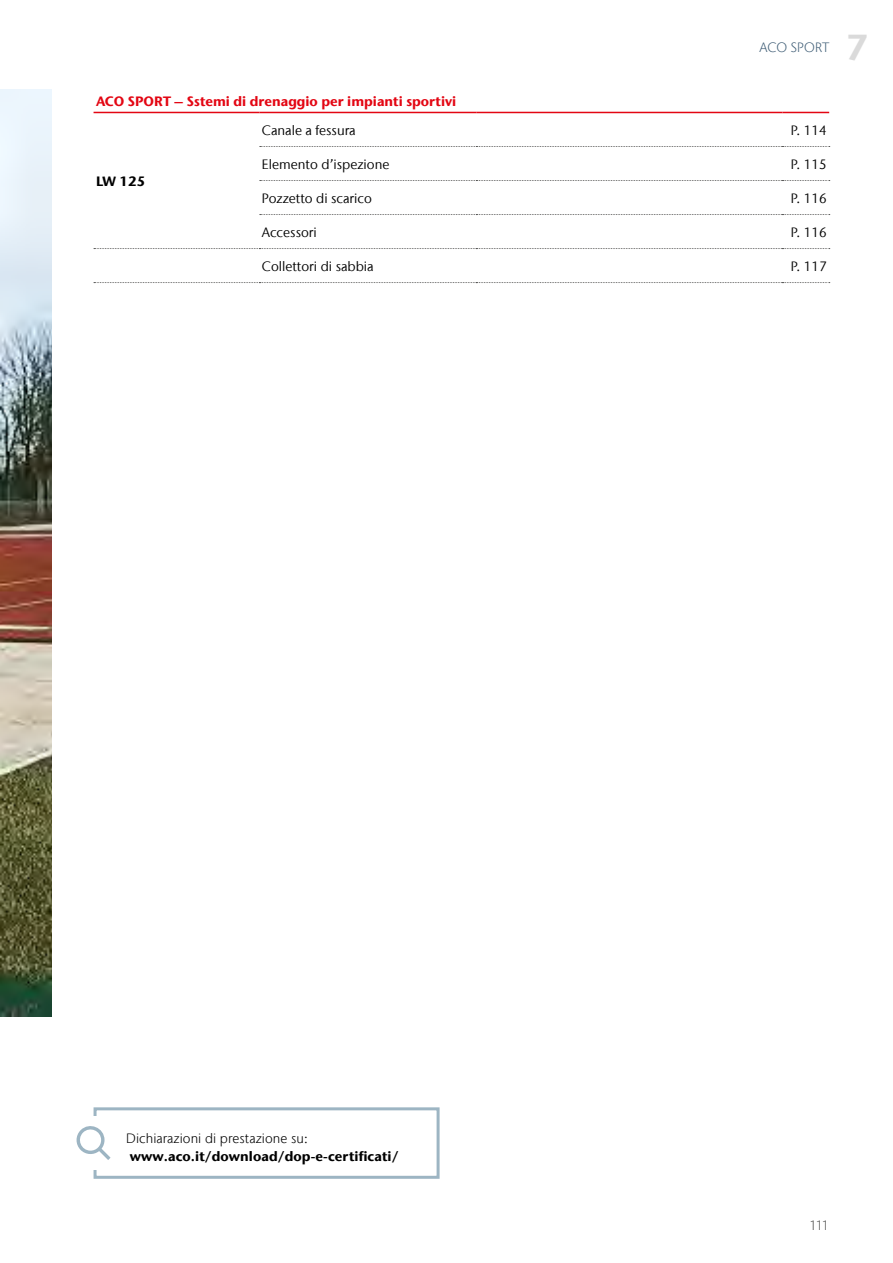
<style>
.page{position:relative;width:893px;height:1263px;background:#fff}
.page>*{position:absolute;margin:0;border:0;box-sizing:border-box;transform-origin:0 0}
.t1{font:700 36px "Stone Sans IIITC Com";color:#dadada}
.t2{font:13.5px "Stone Sans IIITC Com";color:#000}
.t3{font:700 13.5px "Stone Sans IIITC Com";color:#e30613}
.t4{font:700 13.5px "Stone Sans IIITC Com";letter-spacing:.005em;color:#000}
.t5{font:300 13.5px "Stone Sans IIITC Com";letter-spacing:.005em;color:#000}
.t6{font:300 13.5px "Stone Sans IIITC Com";letter-spacing:.005em;color:#415f77}
.t7{font:300 13.5px "Stone Sans IIITC Com";color:#575756}
</style>
<div class="page">
<img style="left:0;top:89px;width:51px;height:928px">
<hr style="left:94px;top:112px;width:165px;height:1px;background:#e30613">
<hr style="left:259px;top:112px;width:217px;height:1px;background:#e30613">
<hr style="left:476px;top:112px;width:306px;height:1px;background:#e30613">
<hr style="left:782px;top:112px;width:47px;height:1px;background:#e30613">
<svg style="left:260px;top:146px;width:570px;height:1px"></svg>
<svg style="left:260px;top:180px;width:570px;height:1px"></svg>
<svg style="left:260px;top:214px;width:570px;height:1px"></svg>
<svg style="left:94px;top:248px;width:736px;height:1px"></svg>
<svg style="left:94px;top:282px;width:736px;height:1px"></svg>
<div style="left:94px;top:1107px;width:346px;height:72px;border:3px solid #9db5c3"></div>
<div style="left:67px;top:1116px;width:53px;height:54px;background:#fff"></div>
<svg style="left:76px;top:1126px;width:35px;height:34px"></svg>
<p class="t3" style="left:96px;top:93px;width:362px">ACO SPORT – Sstemi di drenaggio per impianti sportivi</p>
<p class="t6" style="left:759px;top:39px;width:72px">ACO SPORT</p>
<p class="t4" style="left:96px;top:172px;width:51px">LW 125</p>
<p class="t2" style="left:262px;top:122px;width:95px">Canale a fessura</p>
<p class="t2" style="left:791px;top:122px;width:37px">P. 114</p>
<p class="t2" style="left:262px;top:156px;width:129px">Elemento d’ispezione</p>
<p class="t2" style="left:791px;top:156px;width:37px">P. 115</p>
<p class="t2" style="left:262px;top:190px;width:112px">Pozzetto di scarico</p>
<p class="t2" style="left:791px;top:190px;width:37px">P. 116</p>
<p class="t2" style="left:262px;top:224px;width:56px">Accessori</p>
<p class="t2" style="left:791px;top:224px;width:37px">P. 116</p>
<p class="t2" style="left:262px;top:258px;width:113px">Collettori di sabbia</p>
<p class="t2" style="left:791px;top:258px;width:37px">P. 117</p>
<h1 class="t1" style="left:845px;top:24px;width:24px">7</h1>
<p class="t5" style="left:126px;top:1130px;width:183px">Dichiarazioni di prestazione su:</p>
<p class="t4" style="left:130px;top:1147px;width:270px">www.aco.it/download/dop-e-certificati/</p>
<p class="t7" style="left:810px;top:1217px;width:21px">111</p>
</div>
